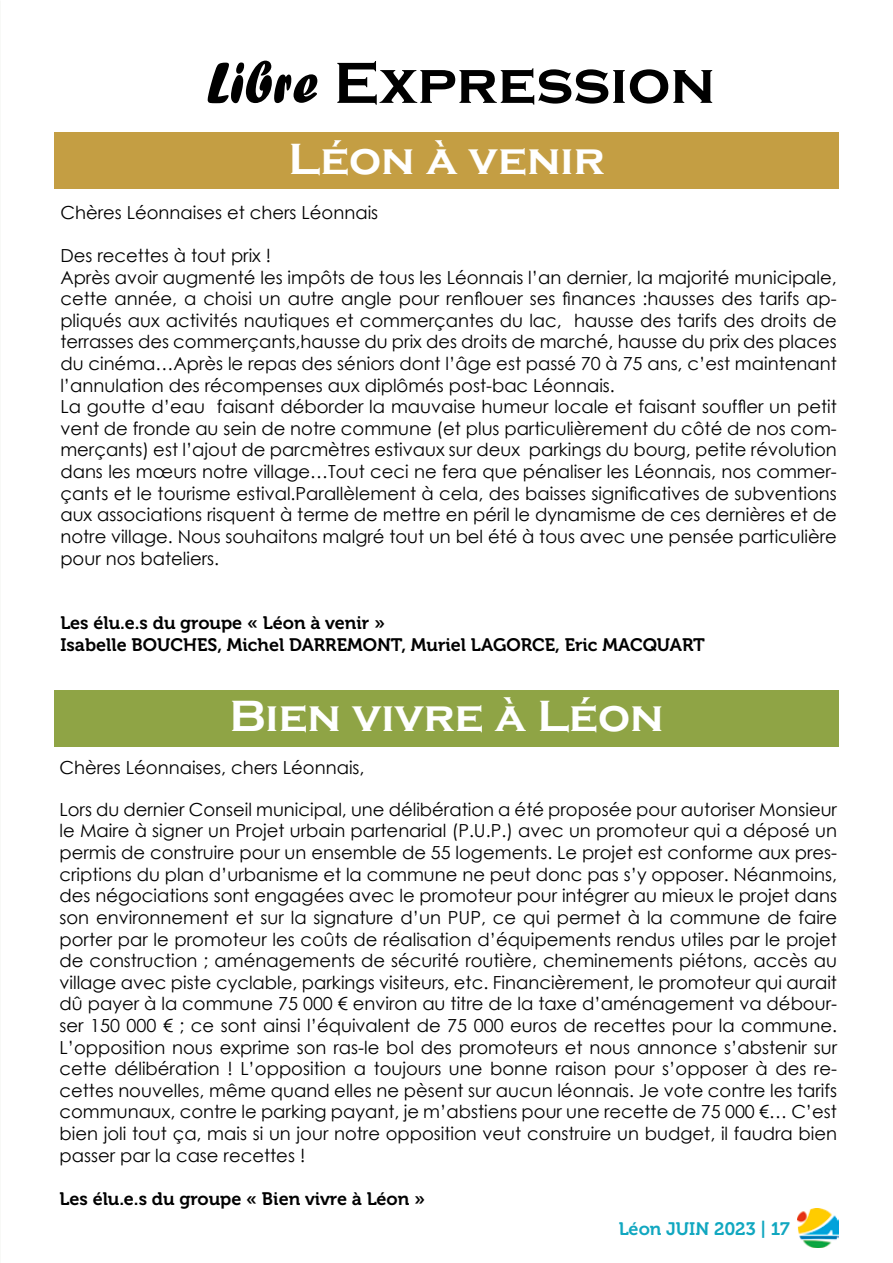
<style>
.page{position:relative;width:893px;height:1263px;background:#fff}
.page>*{position:absolute;margin:0;border:0;box-sizing:border-box;transform-origin:0 0}
.t1{font:700 60px "Copperplate Gothic";color:#000}
.t2{font:700 45px "Copperplate Gothic";color:#fff}
.t3{font:18px/21.6px "Century Gothic";color:#000}
.t4{font:18px/21.6px "Museo 700";color:#000}
.t5{font:18px "Museo 700";color:#11a7c0}
.s1{font-family:"Forte";font-weight:400}
</style>
<div class="page">
<img style="left:798px;top:1209px;width:41px;height:38px">
<div style="left:54px;top:133px;width:785px;height:56px;background:#c49e43"></div>
<div style="left:54px;top:690px;width:785px;height:56px;background:#8fa445"></div>
<h1 class="t1" style="left:206px;top:50px;width:510px"><span class="s1">Libre</span> Expression</h1>
<h2 class="t2" style="left:288px;top:134px;width:318px">Léon à venir</h2>
<p class="t3" style="left:60px;top:201px;width:319px">Chères Léonnaises et chers Léonnais</p>
<p class="t3" style="left:60px;top:244px;width:778px">Des recettes à tout prix !<br>Après avoir augmenté les impôts de tous les Léonnais l’an dernier, la majorité municipale, cette année, a choisi un autre angle pour renflouer ses finances :hausses des tarifs ap&shy;pliqués aux activités nautiques et commerçantes du lac, hausse des tarifs des droits de terrasses des commerçants,hausse du prix des droits de marché, hausse du prix des places du cinéma…Après le repas des séniors dont l’âge est passé 70 à 75 ans, c’est maintenant l’annulation des récompenses aux diplômés post-bac Léonnais.<br>La goutte d’eau faisant déborder la mauvaise humeur locale et faisant souffler un petit vent de fronde au sein de notre commune (et plus particulièrement du côté de nos com&shy;merçants) est l’ajout de parcmètres estivaux sur deux parkings du bourg, petite révolution dans les mœurs notre village…Tout ceci ne fera que pénaliser les Léonnais, nos commer&shy;çants et le tourisme estival.Parallèlement à cela, des baisses significatives de subventions aux associations risquent à terme de mettre en péril le dynamisme de ces dernières et de notre village. Nous souhaitons malgré tout un bel été à tous avec une pensée particulière pour nos bateliers.</p>
<p class="t4" style="left:60px;top:612px;width:646px">Les élu.e.s du groupe « Léon à venir »<br>Isabelle BOUCHES, Michel DARREMONT, Muriel LAGORCE, Eric MACQUART</p>
<h2 class="t2" style="left:229px;top:691px;width:436px">Bien vivre à Léon</h2>
<p class="t3" style="left:60px;top:757px;width:307px">Chères Léonnaises, chers Léonnais,</p>
<p class="t3" style="left:60px;top:798px;width:779px;text-align:justify">Lors du dernier Conseil municipal, une délibération a été proposée pour autoriser Monsieur le Maire à signer un Projet urbain partenarial (P.U.P.) avec un promoteur qui a déposé un permis de construire pour un ensemble de 55 logements. Le projet est conforme aux pres&shy;criptions du plan d’urbanisme et la commune ne peut donc pas s’y opposer. Néanmoins, des négociations sont engagées avec le promoteur pour intégrer au mieux le projet dans son environnement et sur la signature d’un PUP, ce qui permet à la commune de faire porter par le promoteur les coûts de réalisation d’équipements rendus utiles par le projet de construction ; aménagements de sécurité routière, cheminements piétons, accès au village avec piste cyclable, parkings visiteurs, etc. Financièrement, le promoteur qui aurait dû payer à la commune 75 000 € environ au titre de la taxe d’aménagement va débour&shy;ser 150 000 € ; ce sont ainsi l’équivalent de 75 000 euros de recettes pour la commune.<br>L’opposition nous exprime son ras-le bol des promoteurs et nous annonce s’abstenir sur cette délibération ! L’opposition a toujours une bonne raison pour s’opposer à des re&shy;cettes nouvelles, même quand elles ne pèsent sur aucun léonnais. Je vote contre les tarifs communaux, contre le parking payant, je m’abstiens pour une recette de 75 000 €… C’est bien joli tout ça, mais si un jour notre opposition veut construire un budget, il faudra bien passer par la case recettes !</p>
<p class="t4" style="left:60px;top:1188px;width:367px">Les élu.e.s du groupe « Bien vivre à Léon »</p>
<p class="t5" style="left:619px;top:1218px;width:173px">Léon JUIN 2023 | 17</p>
</div>
